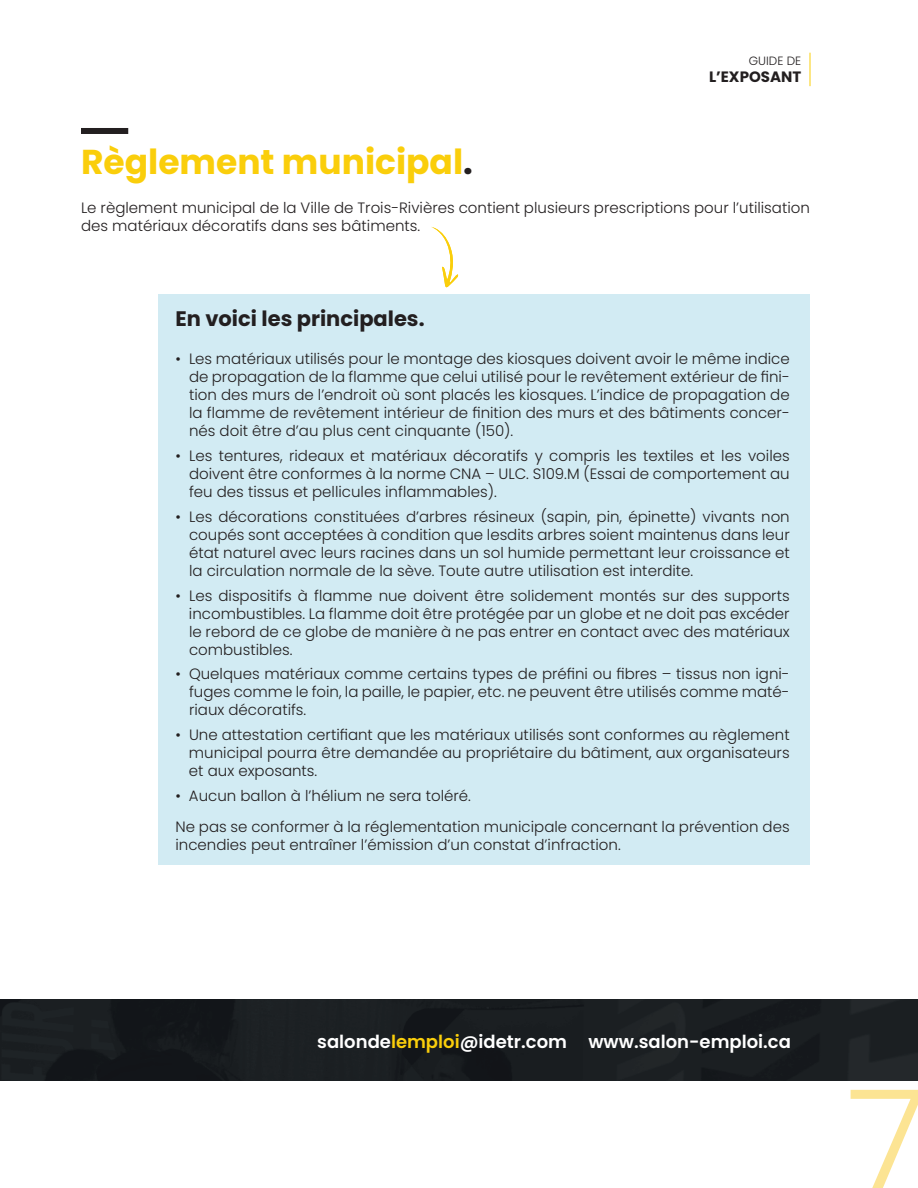
<style>
.page{position:relative;width:918px;height:1188px;background:#fff}
.page>*{position:absolute;margin:0;border:0;box-sizing:border-box;transform-origin:0 0}
.t1{font:300 150px "Poppins";color:#fce493}
.t2{font:700 34.5px "Poppins";color:#face0b}
.t3{font:700 21px "Poppins";color:#231f20}
.t4{font:600 18px "Poppins";color:#fff}
.t5{font:300 15px/18px "Poppins";color:#231f20;text-align:justify}
.t6{font:700 15px "Poppins";color:#231f20}
.t7{font:300 12px "Poppins";color:#231f20}
.s1{color:#231f20}
.s2{color:#face0b}
</style>
<div class="page">
<hr style="left:810px;top:53px;width:1px;height:33px;background:#face0b">
<img style="left:0;top:999px;width:918px;height:81px">
<div style="left:158px;top:295px;width:651px;height:570px;background:#d2ebf3"></div>
<svg style="left:431px;top:227px;width:27px;height:61px"></svg>
<div style="left:81px;top:128px;width:47px;height:6px;background:#231f20"></div>
<p class="t7" style="left:749px;top:54px;width:54px">GUIDE DE</p>
<p class="t6" style="left:709px;top:68px;width:94px">L’EXPOSANT</p>
<h2 class="t2" style="left:81px;top:142px;width:393px">Règlement municipal<span class="s1">.</span></h2>
<p class="t5" style="left:81px;top:199px;width:730px">Le règlement municipal de la Ville de Trois-Rivières contient plusieurs prescriptions pour l’utilisation des matériaux décoratifs dans ses bâtiments.</p>
<h3 class="t3" style="left:176px;top:307px;width:251px">En voici les principales.</h3>
<p class="t5" style="left:189px;top:350px;width:602px;text-indent:-14px">• Les matériaux utilisés pour le montage des kiosques doivent avoir le même indice de propagation de la flamme que celui utilisé pour le revêtement extérieur de fini&shy;tion des murs de l’endroit où sont placés les kiosques. L’indice de propagation de la flamme de revêtement intérieur de finition des murs et des bâtiments concer&shy;nés doit être d’au plus cent cinquante (150).</p>
<p class="t5" style="left:189px;top:447px;width:602px;text-indent:-13px">• Les tentures, rideaux et matériaux décoratifs y compris les textiles et les voiles doivent être conformes à la norme CNA – ULC. S109.M (Essai de comportement au feu des tissus et pellicules inflammables).</p>
<p class="t5" style="left:189px;top:508px;width:602px;text-indent:-14px">• Les décorations constituées d’arbres résineux (sapin, pin, épinette) vivants non coupés sont acceptées à condition que lesdits arbres soient maintenus dans leur état naturel avec leurs racines dans un sol humide permettant leur croissance et la circulation normale de la sève. Toute autre utilisation est interdite.</p>
<p class="t5" style="left:189px;top:586px;width:602px;text-indent:-13px">• Les dispositifs à flamme nue doivent être solidement montés sur des supports incombustibles. La flamme doit être protégée par un globe et ne doit pas excéder le rebord de ce globe de manière à ne pas entrer en contact avec des matériaux combustibles.</p>
<p class="t5" style="left:189px;top:665px;width:602px;text-indent:-14px">• Quelques matériaux comme certains types de préfini ou fibres – tissus non igni&shy;fuges comme le foin, la paille, le papier, etc. ne peuvent être utilisés comme maté&shy;riaux décoratifs.</p>
<p class="t5" style="left:189px;top:726px;width:602px;text-indent:-13px">• Une attestation certifiant que les matériaux utilisés sont conformes au règlement municipal pourra être demandée au propriétaire du bâtiment, aux organisateurs et aux exposants.</p>
<p class="t5" style="left:175px;top:780px;width:616px;line-height:31.5px">• Aucun ballon à l’hélium ne sera toléré.<br>Ne pas se conformer à la réglementation municipale concernant la prévention des</p>
<p class="t5" style="left:175px;top:836px;width:447px">incendies peut entraîner l’émission d’un constat d’infraction.</p>
<p class="t4" style="left:317px;top:1031px;width:475px">salonde<span class="s2">lemploi</span>@idetr.com www.salon-emploi.ca</p>
<h1 class="t1" style="left:847px;top:1058px;width:81px">7</h1>
</div>
